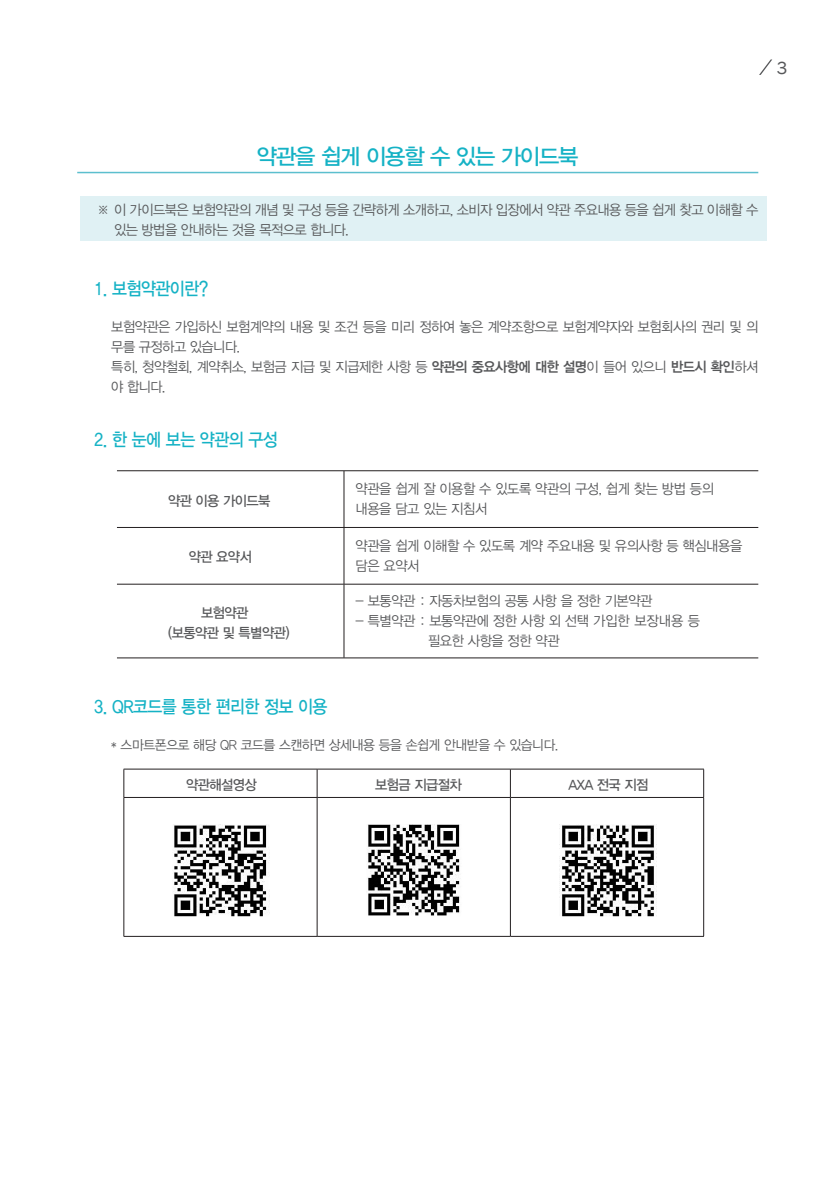
<style>
.page{position:relative;width:840px;height:1191px;background:#fff}
.page>*{position:absolute;margin:0;border:0;box-sizing:border-box;transform-origin:0 0}
.제1편{font:22px "YDVYGO Std 33";letter-spacing:-.05em;color:#15b2c5}
.제1장_조{font:18px "YDVYGO Std 33";letter-spacing:-.03em;color:#15b2c5;scale:.9 1}
.t1{font:18px "Franklin Gothic";color:#57585a}
.본문{font:14px/20px "YDVYGO Std 32";letter-spacing:-.04em;color:#57585a;scale:.95 1}
.표내용_본문{font:14px "YDVYGO Std 32";letter-spacing:-.03em;color:#57585a;scale:.95 1}
.본문-2{font:14px "YDVYGO Std 33";letter-spacing:-.04em;color:#57585a;scale:.95 1}
.본문-3{font:13.6px "YDVYGO Std 32";letter-spacing:-.03em;color:#57585a;scale:.95 1}
.s1{font-family:"YDVYGO Std 34"}
</style>
<div class="page">
<svg style="left:759px;top:59px;width:12px;height:16px"></svg>
<div style="left:80px;top:197px;width:686px;height:44px;background:#e0f1f4"></div>
<hr style="left:77px;top:172px;width:680px;height:1px;background:#5cbfce">
<hr style="left:117px;top:470px;width:227px;height:1px;background:#231f20">
<hr style="left:117px;top:527px;width:227px;height:1px;background:#231f20">
<hr style="left:117px;top:584px;width:227px;height:1px;background:#231f20">
<hr style="left:117px;top:657px;width:227px;height:1px;background:#231f20">
<hr style="left:343px;top:471px;width:1px;height:56px;background:#231f20">
<hr style="left:343px;top:528px;width:1px;height:56px;background:#231f20">
<hr style="left:343px;top:584px;width:1px;height:73px;background:#231f20">
<hr style="left:344px;top:470px;width:413px;height:1px;background:#231f20">
<hr style="left:344px;top:527px;width:413px;height:1px;background:#231f20">
<hr style="left:344px;top:584px;width:413px;height:1px;background:#231f20">
<hr style="left:344px;top:657px;width:413px;height:1px;background:#231f20">
<hr style="left:123px;top:768px;width:194px;height:1px;background:#231f20">
<svg style="left:123px;top:769px;width:1px;height:28px"></svg>
<hr style="left:317px;top:768px;width:193px;height:1px;background:#231f20">
<svg style="left:316px;top:769px;width:1px;height:28px"></svg>
<hr style="left:510px;top:768px;width:193px;height:1px;background:#231f20">
<svg style="left:509px;top:769px;width:1px;height:28px"></svg>
<svg style="left:703px;top:769px;width:1px;height:28px"></svg>
<hr style="left:123px;top:797px;width:194px;height:1px;background:#231f20">
<hr style="left:123px;top:797px;width:1px;height:139px;background:#231f20">
<hr style="left:317px;top:797px;width:193px;height:1px;background:#231f20">
<hr style="left:316px;top:797px;width:1px;height:139px;background:#231f20">
<hr style="left:510px;top:797px;width:193px;height:1px;background:#231f20">
<hr style="left:509px;top:797px;width:1px;height:139px;background:#231f20">
<hr style="left:703px;top:797px;width:1px;height:139px;background:#231f20">
<hr style="left:123px;top:936px;width:194px;height:1px;background:#231f20">
<hr style="left:317px;top:936px;width:193px;height:1px;background:#231f20">
<hr style="left:510px;top:936px;width:193px;height:1px;background:#231f20">
<img style="left:174px;top:824px;width:95px;height:93px">
<img style="left:368px;top:824px;width:92px;height:92px">
<img style="left:559px;top:824px;width:96px;height:93px">
<p class="t1" style="left:776px;top:56px;width:12px">3</p>
<p class="제1편" style="left:257px;top:146px;width:323px">약관을 쉽게 이용할 수 있는 가이드북</p>
<p class="본문" style="left:114px;top:200px;width:679px;text-indent:-17px">※ 이 가이드북은 보험약관의 개념 및 구성 등을 간략하게 소개하고, 소비자 입장에서 약관 주요내용 등을 쉽게 찾고 이해할 수 있는 방법을 안내하는 것을 목적으로 합니다.</p>
<p class="제1장_조" style="left:94px;top:280px;width:128px">1. 보험약관이란?</p>
<p class="본문" style="left:111px;top:317px;width:682px">보험약관은 가입하신 보험계약의 내용 및 조건 등을 미리 정하여 놓은 계약조항으로 보험계약자와 보험회사의 권리 및 의 무를 규정하고 있습니다.</p>
<p class="본문" style="left:111px;top:357px;width:682px">특히, 청약철회, 계약취소, 보험금 지급 및 지급제한 사항 등 <span class="s1">약관의 중요사항에 대한 설명</span>이 들어 있으니 <span class="s1">반드시 확인</span>하셔 야 합니다.</p>
<p class="제1장_조" style="left:94px;top:431px;width:205px">2. 한 눈에 보는 약관의 구성</p>
<p class="본문-2" style="left:168px;top:493px;width:109px">약관 이용 가이드북</p>
<p class="본문-2" style="left:188px;top:550px;width:68px">약관 요약서</p>
<p class="본문-2" style="left:201px;top:605px;width:51px">보험약관</p>
<p class="본문-2" style="left:168px;top:625px;width:129px">(보통약관 및 특별약관)</p>
<p class="표내용_본문" style="left:355px;top:482px;width:378px">약관을 쉽게 잘 이용할 수 있도록 약관의 구성, 쉽게 찾는 방법 등의</p>
<p class="표내용_본문" style="left:355px;top:502px;width:140px">내용을 담고 있는 지침서</p>
<p class="표내용_본문" style="left:355px;top:539px;width:408px">약관을 쉽게 이해할 수 있도록 계약 주요내용 및 유의사항 등 핵심내용을</p>
<p class="표내용_본문" style="left:355px;top:559px;width:69px">담은 요약서</p>
<p class="표내용_본문" style="left:355px;top:594px;width:314px">- 보통약관 : 자동차보험의 공통 사항 을 정한 기본약관</p>
<p class="표내용_본문" style="left:355px;top:614px;width:364px">- 특별약관 : 보통약관에 정한 사항 외 선택 가입한 보장내용 등</p>
<p class="표내용_본문" style="left:428px;top:634px;width:140px">필요한 사항을 정한 약관</p>
<p class="제1장_조" style="left:94px;top:697px;width:260px">3. QR코드를 통한 편리한 정보 이용</p>
<p class="본문-3" style="left:111px;top:738px;width:472px">* 스마트폰으로 해당 QR 코드를 스캔하면 상세내용 등을 손쉽게 안내받을 수 있습니다.</p>
<p class="본문-2" style="left:186px;top:777px;width:76px">약관해설영상</p>
<p class="본문-2" style="left:375px;top:777px;width:93px">보험금 지급절차</p>
<p class="본문-2" style="left:568px;top:777px;width:85px">AXA 전국 지점</p>
</div>
